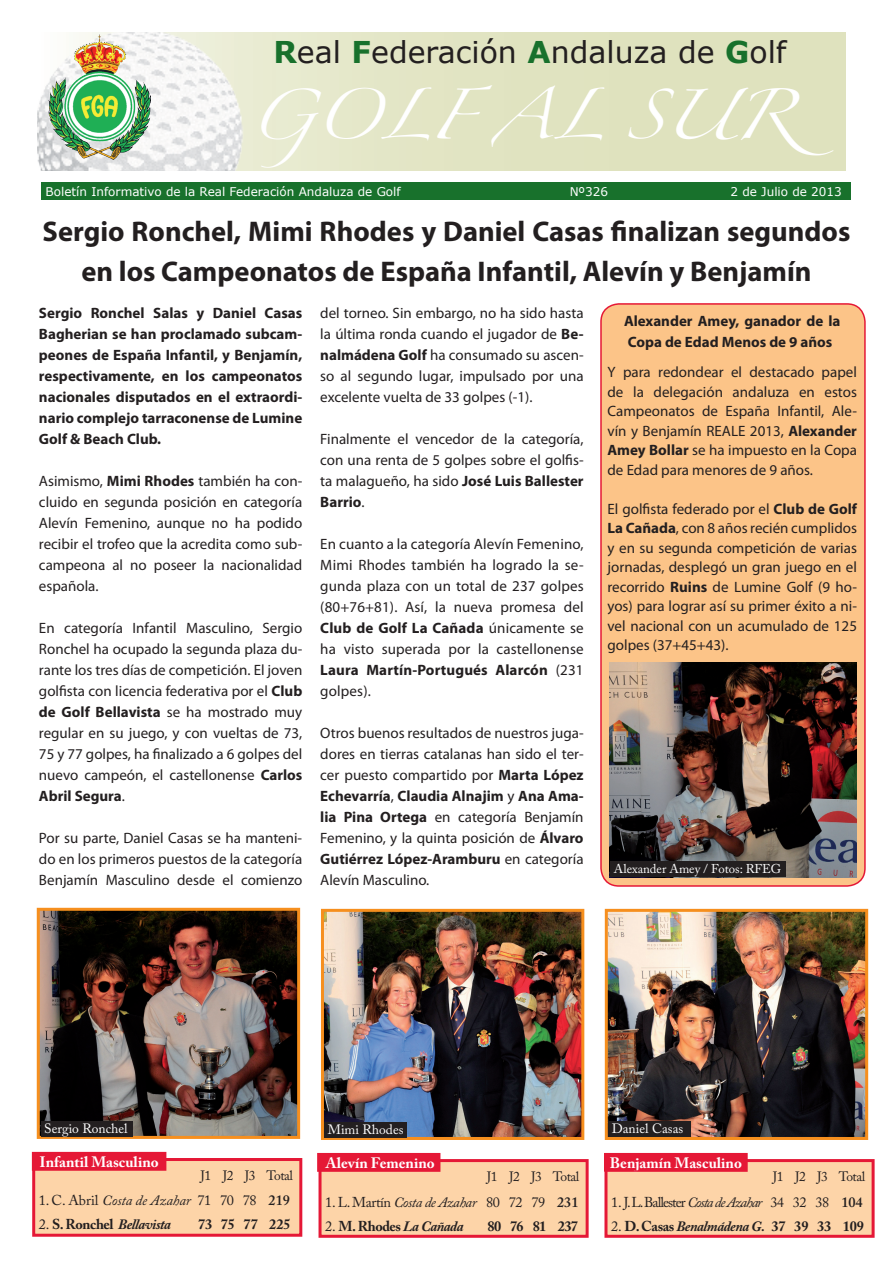
<style>
.page{position:relative;width:893px;height:1263px;background:#fff}
.page>*{position:absolute;margin:0;border:0;box-sizing:border-box;transform-origin:0 0}
.t1{font:45px "Zapfino";color:#fff}
.t2{font:30px "Verdana";color:#231f20}
.t3{font:700 28.5px/40.5px "Myriad Pro";color:#231f20;text-align:center}
.t4{font:15px/21px "Myriad Pro";color:#231f20;text-align:justify}
.t5{font:700 15px/21px "Myriad Pro";color:#231f20;text-align:justify}
.t6{font:700 15px "Adobe Caslon Pro";color:#fff}
.t7{font:14.25px "Adobe Caslon Pro";letter-spacing:-.07em;color:#231f20}
.t8{font:700 14.25px "Adobe Caslon Pro";letter-spacing:-.03em;color:#231f20}
.t9{font:14.25px "Adobe Caslon Pro";letter-spacing:-.035em;color:#231f20}
.t10{font:14.25px "Adobe Caslon Pro";color:#231f20}
.t11{font:700 14.25px "Adobe Caslon Pro";color:#231f20}
.t12{font:italic 700 14.25px "Adobe Caslon Pro";letter-spacing:-.03em;color:#231f20}
.t13{font:13.5px "Adobe Caslon Pro";color:#fff}
.t14{font:13.5px "Adobe Caslon Pro";letter-spacing:-.035em;color:#231f20}
.t15{font:12.75px "Adobe Caslon Pro";color:#fff}
.t16{font:12px "Verdana";color:#fff}
.s1{font-weight:700;color:#18712c}
.s2{font-weight:700}
.s3{font-style:italic}
.s4{font-weight:600}
.s5{font-weight:400;font-style:normal}
.s6{font-style:normal}
.s7{font-weight:400}
</style>
<div class="page">
<svg style="left:255px;top:32px;width:591px;height:139px;background:#e1e4c2"></svg>
<img style="left:38px;top:32px;width:217px;height:139px">
<img style="left:48px;top:35px;width:102px;height:125px">
<div style="left:41px;top:182px;width:810px;height:17px;background:#18712c"></div>
<div style="left:601px;top:304px;width:264px;height:582px;background:#fcc488;border-radius:18px"></div>
<div style="left:600px;top:303px;width:266px;height:584px;border:2px solid #e51836;border-radius:18px"></div>
<img style="left:609px;top:662px;width:247px;height:215px">
<div style="left:611px;top:862px;width:175px;height:15px;background:#231f20"></div>
<img style="left:41px;top:912px;width:255px;height:223px">
<div style="left:37px;top:908px;width:263px;height:231px;border:3px solid #f68f1e"></div>
<div style="left:41px;top:1122px;width:92px;height:15px;background:#231f20"></div>
<div style="left:34px;top:1159px;width:267px;height:76px;background:#fdd4a8"></div>
<div style="left:32px;top:1158px;width:270px;height:79px;border:3px solid #e51836"></div>
<div style="left:33px;top:1152px;width:133px;height:18px;background:#e51836"></div>
<div style="left:32px;top:1152px;width:134px;height:19px;border:2px solid #e51836"></div>
<img style="left:325px;top:913px;width:255px;height:223px">
<div style="left:321px;top:909px;width:263px;height:231px;border:3px solid #f68f1e"></div>
<div style="left:320px;top:1160px;width:267px;height:76px;background:#fdd4a8"></div>
<div style="left:319px;top:1159px;width:270px;height:79px;border:3px solid #e51836"></div>
<div style="left:318px;top:1154px;width:122px;height:17px;background:#e51836"></div>
<div style="left:317px;top:1153px;width:123px;height:19px;border:2px solid #e51836"></div>
<img style="left:609px;top:913px;width:255px;height:223px">
<div style="left:605px;top:909px;width:263px;height:231px;border:3px solid #f68f1e"></div>
<div style="left:606px;top:1160px;width:267px;height:76px;background:#fdd4a8"></div>
<div style="left:604px;top:1159px;width:271px;height:79px;border:3px solid #e51836"></div>
<div style="left:605px;top:1154px;width:142px;height:17px;background:#e51836"></div>
<div style="left:604px;top:1153px;width:144px;height:19px;border:2px solid #e51836"></div>
<div style="left:324px;top:1122px;width:82px;height:15px;background:#231f20"></div>
<div style="left:608px;top:1122px;width:82px;height:15px;background:#231f20"></div>
<h2 class="t2" style="left:273px;top:33px;width:514px"><span class="s1">R</span>eal <span class="s1">F</span>ederación <span class="s1">A</span>ndaluza de <span class="s1">G</span>olf</h2>
<h1 class="t1" style="left:249px;top:96px;width:586px">GOLF AL SUR</h1>
<p class="t16" style="left:46px;top:184px;width:357px">Boletín Informativo de la Real Federación Andaluza de Golf</p>
<p class="t16" style="left:570px;top:184px;width:40px">Nº326</p>
<p class="t16" style="left:731px;top:184px;width:113px">2 de Julio de 2013</p>
<h3 class="t3" style="left:43px;top:210px;width:809px">Sergio Ronchel, Mimi Rhodes y Daniel Casas finalizan segundos en los Campeonatos de España Infantil, Alevín y Benjamín</h3>
<p class="t5" style="left:39px;top:302px;width:265px">Sergio Ronchel Salas y Daniel Casas Bagherian se han proclamado subcam&shy;peones de España Infantil, y Benjamín, respectivamente, en los campeonatos nacionales disputados en el extraordi&shy;nario complejo tarraconense de Lumine Golf &amp; Beach Club.</p>
<p class="t4" style="left:39px;top:471px;width:265px">Asimismo, <span class="s2">Mimi Rhodes</span> también ha con&shy;cluido en segunda posición en categoría Alevín Femenino, aunque no ha podido recibir el trofeo que la acredita como sub&shy;campeona al no poseer la nacionalidad española.</p>
<p class="t4" style="left:39px;top:618px;width:265px">En categoría Infantil Masculino, Sergio Ronchel ha ocupado la segunda plaza du&shy;rante los tres días de competición. El joven golfista con licencia federativa por el <span class="s2">Club de Golf Bellavista</span> se ha mostrado muy regular en su juego, y con vueltas de 73, 75 y 77 golpes, ha finalizado a 6 golpes del nuevo campeón, el castellonense <span class="s2">Carlos Abril Segura</span>.</p>
<p class="t4" style="left:39px;top:828px;width:265px">Por su parte, Daniel Casas se ha manteni&shy;do en los primeros puestos de la categoría Benjamín Masculino desde el comienzo</p>
<p class="t4" style="left:320px;top:303px;width:265px">del torneo. Sin embargo, no ha sido hasta la última ronda cuando el jugador de <span class="s2">Be&shy;nalmádena Golf</span> ha consumado su ascen&shy;so al segundo lugar, impulsado por una excelente vuelta de 33 golpes (-1).</p>
<p class="t4" style="left:320px;top:429px;width:265px">Finalmente el vencedor de la categoría, con una renta de 5 golpes sobre el golfis&shy;ta malagueño, ha sido <span class="s2">José Luis Ballester Barrio</span>.</p>
<p class="t4" style="left:320px;top:534px;width:265px">En cuanto a la categoría Alevín Femenino, Mimi Rhodes también ha logrado la se&shy;gunda plaza con un total de 237 golpes (80+76+81). Así, la nueva promesa del <span class="s2">Club de Golf La Cañada</span> únicamente se ha visto superada por la castellonense <span class="s2">Laura Martín-Portugués Alarcón</span> (231 golpes).</p>
<p class="t4" style="left:320px;top:723px;width:265px">Otros buenos resultados de nuestros juga&shy;dores en tierras catalanas han sido el ter&shy;cer puesto compartido por <span class="s2">Marta López Echevarría</span>, <span class="s2">Claudia Alnajim</span> y <span class="s2">Ana Ama&shy;lia Pina Ortega</span> en categoría Benjamín Femenino, y la quinta posición de <span class="s2">Álvaro Gutiérrez López-Aramburu</span> en categoría Alevín Masculino.</p>
<p class="t5" style="left:624px;top:310px;width:218px">Alexander Amey, ganador de la<br>Copa de Edad Menos de 9 años</p>
<p class="t4" style="left:607px;top:362px;width:251px;line-height:19.5px">Y para redondear el destacado papel de la delegación andaluza en estos Campeonatos de España Infantil, Ale&shy;vín y Benjamín REALE 2013, <span class="s2">Alexander Amey Bollar</span> se ha impuesto en la Copa de Edad para menores de 9 años.</p>
<p class="t4" style="left:607px;top:499px;width:251px;line-height:19.5px">El golfista federado por el <span class="s2">Club de Golf La Cañada</span>, con 8 años recién cumplidos y en su segunda competición de varias jornadas, desplegó un gran juego en el recorrido <span class="s2">Ruins</span> de Lumine Golf (9 ho&shy;yos) para lograr así su primer éxito a ni&shy;vel nacional con un acumulado de 125 golpes (37+45+43).</p>
<p class="t15" style="left:614px;top:861px;width:169px">Alexander Amey / Fotos: RFEG</p>
<p class="t13" style="left:44px;top:1120px;width:85px">Sergio Ronchel</p>
<p class="t13" style="left:328px;top:1121px;width:77px">Mimi Rhodes</p>
<p class="t13" style="left:612px;top:1121px;width:73px">Daniel Casas</p>
<p class="t6" style="left:40px;top:1153px;width:121px">Infantil Masculino</p>
<p class="t14" style="left:201px;top:1167px;width:94px">J1 J2 J3 Total</p>
<p class="t10" style="left:39px;top:1192px;width:253px">1. C. Abril <span class="s3">Costa de Azahar</span> 71 70 78 <span class="s4">219</span></p>
<p class="t12" style="left:39px;top:1216px;width:134px"><span class="s5">2.</span> <span class="s6">S. Ronchel</span> Bellavista</p>
<p class="t8" style="left:198px;top:1216px;width:94px">73 75 77 225</p>
<p class="t6" style="left:326px;top:1154px;width:110px">Alevín Femenino</p>
<p class="t14" style="left:487px;top:1168px;width:94px">J1 J2 J3 Total</p>
<p class="t9" style="left:325px;top:1193px;width:255px">1. L. Martín <span class="s3">Costa de Azahar</span> 80 72 79 <span class="s4">231</span></p>
<p class="t8" style="left:325px;top:1217px;width:140px"><span class="s7">2.</span> M. Rhodes <span class="s3">La Cañada</span></p>
<p class="t8" style="left:487px;top:1217px;width:92px">80 76 81 237</p>
<p class="t6" style="left:610px;top:1154px;width:133px">Benjamín Masculino</p>
<p class="t14" style="left:773px;top:1168px;width:94px">J1 J2 J3 Total</p>
<p class="t7" style="left:611px;top:1193px;width:253px">1. J.L.Ballester <span class="s3">Costa de Azahar</span> 34 32 38 <span class="s4">104</span></p>
<p class="t11" style="left:611px;top:1217px;width:254px"><span class="s7">2.</span> D. Casas <span class="s3">Benalmádena G.</span> 37 39 33 109</p>
</div>
